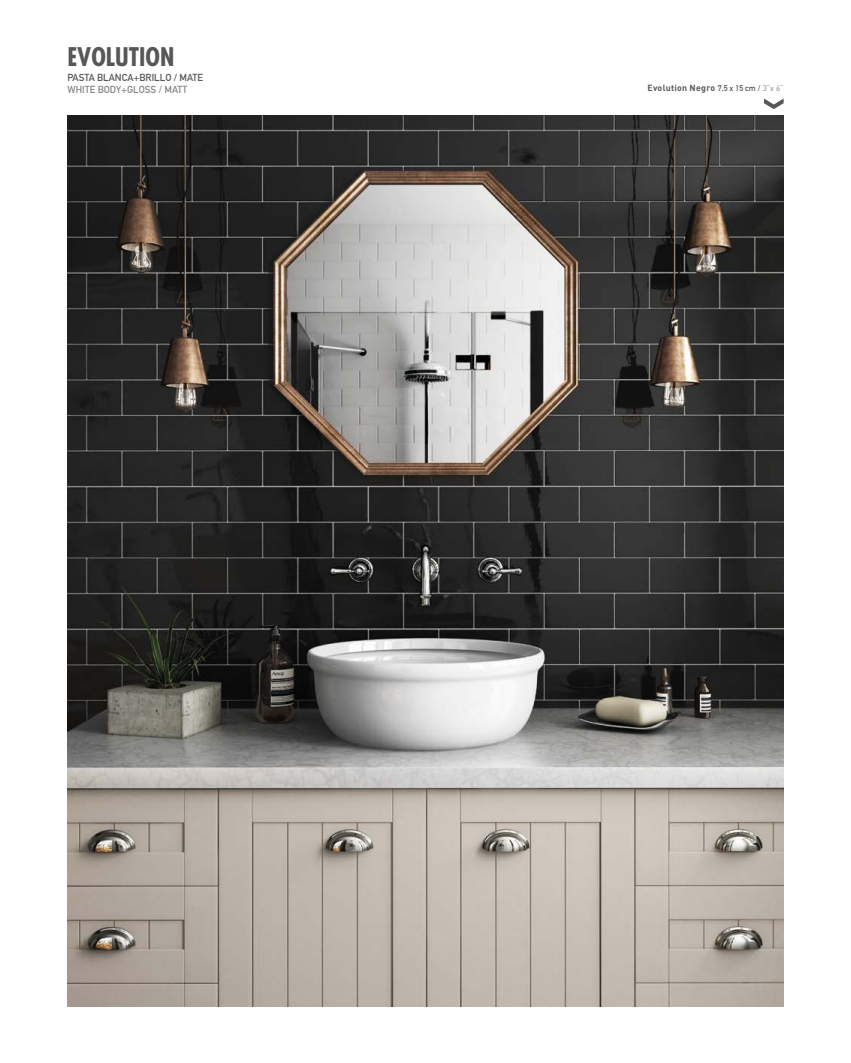
<style>
.page{position:relative;width:851px;height:1063px;background:#fff}
.page>*{position:absolute;margin:0;border:0;box-sizing:border-box;transform-origin:0 0}
.t1{font:700 condensed 25px "Futura";color:#575756}
.t2{font:700 10px "DIN Alternate";color:#575756}
.t3{font:700 10px "DIN Alternate";color:#878787}
.t4{font:8.75px "DIN Bold";letter-spacing:.03em;color:#575756}
.s1{font-family:"DIN Alternate";font-weight:700;font-size:8.12px}
.s2{font-family:"DIN";font-weight:300;font-size:8.12px}
</style>
<div class="page">
<img style="left:67px;top:116px;width:716px;height:890px">
<svg style="left:764px;top:99px;width:19px;height:10px"></svg>
<h1 class="t1" style="left:67px;top:41px;width:109px">EVOLUTION</h1>
<p class="t2" style="left:67px;top:70px;width:137px">PASTA BLANCA+BRILLO / MATE</p>
<p class="t3" style="left:67px;top:82px;width:121px">WHITE BODY+GLOSS / MATT</p>
<p class="t4" style="left:647px;top:83px;width:138px">Evolution Negro <span class="s1">7,5 x 15 cm /</span> <span class="s2">3”x 6”</span></p>
</div>
